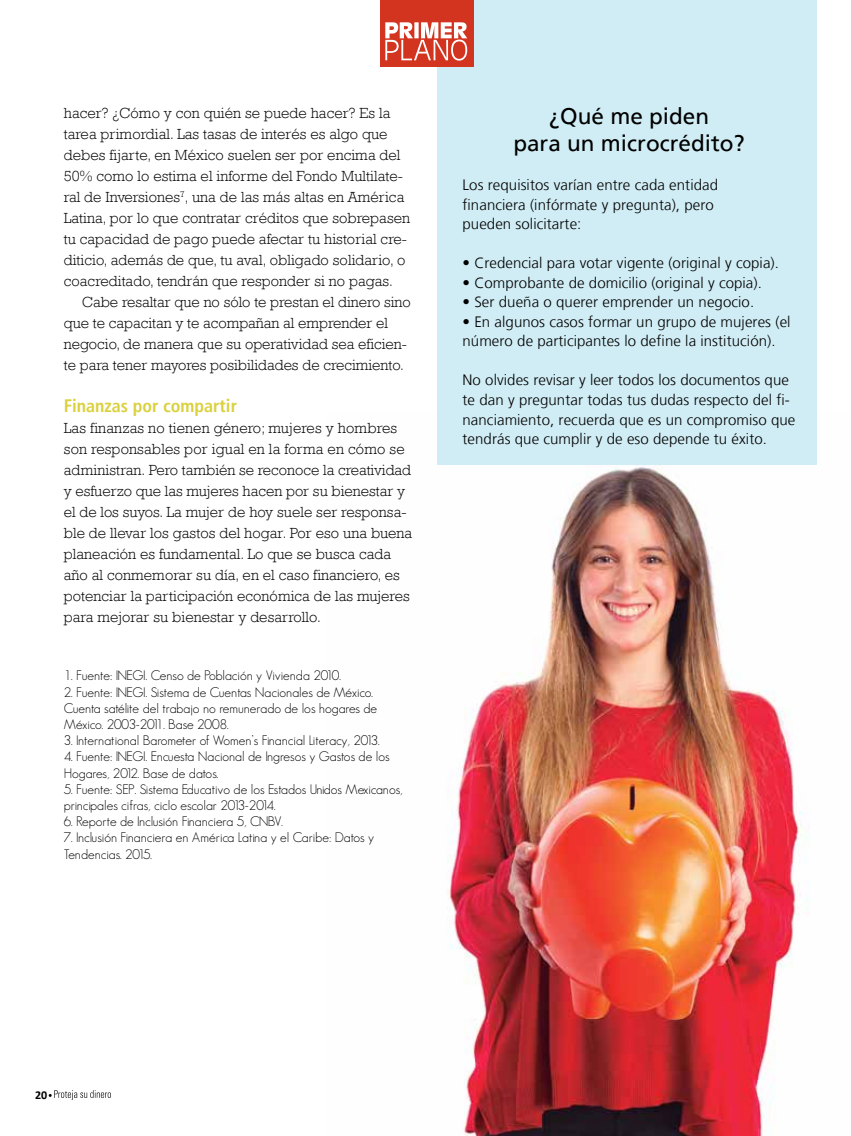
<style>
.page{position:relative;width:851px;height:1136px;background:#fff}
.page>*{position:absolute;margin:0;border:0;box-sizing:border-box;transform-origin:0 0}
.t1{font:22.5px/27px "Frutiger";color:#000;text-align:center}
.t2{font:700 condensed 18px "Frutiger LT";color:#dad13f}
.t3{font:300 15px/21px "Rockwell";letter-spacing:.005em;color:#000}
.t4{font:300 15px/19.5px "Frutiger LT";letter-spacing:.005em;color:#000}
.t5{font:300 13.5px/16.2px "Geosans";color:#000}
.t6{font:700 12px "Calibri";color:#000}
</style>
<div class="page">
<img style="left:447px;top:414px;width:370px;height:721px">
<div style="left:437px;top:0;width:379px;height:465px;background:#d0ecf4"></div>
<div style="left:379px;top:0;width:94px;height:67px;background:#d3341f"></div>
<svg style="left:385px;top:22px;width:82px;height:39px"></svg>
<svg style="left:49px;top:1090px;width:62px;height:9px"></svg>
<p class="t3" style="left:64px;top:102px;width:348px">hacer? ¿Cómo y con quién se puede hacer? Es la tarea primordial. Las tasas de interés es algo que debes fijarte, en México suelen ser por encima del 50% como lo estima el informe del Fondo Multilate&shy;ral de Inversiones<sup>7</sup>, una de las más altas en América Latina, por lo que contratar créditos que sobrepasen tu capacidad de pago puede afectar tu historial cre&shy;diticio, además de que, tu aval, obligado solidario, o coacreditado, tendrán que responder si no pagas.</p>
<p class="t3" style="left:64px;top:291px;width:348px;text-indent:18px">Cabe resaltar que no sólo te prestan el dinero sino que te capacitan y te acompañan al emprender el negocio, de manera que su operatividad sea eficien&shy;te para tener mayores posibilidades de crecimiento.</p>
<p class="t2" style="left:64px;top:395px;width:175px">Finanzas por compartir</p>
<p class="t3" style="left:64px;top:417px;width:350px">Las finanzas no tienen género; mujeres y hombres son responsables por igual en la forma en cómo se administran. Pero también se reconoce la creatividad y esfuerzo que las mujeres hacen por su bienestar y el de los suyos. La mujer de hoy suele ser responsa&shy;ble de llevar los gastos del hogar. Por eso una buena planeación es fundamental. Lo que se busca cada año al conmemorar su día, en el caso financiero, es potenciar la participación económica de las mujeres para mejorar su bienestar y desarrollo.</p>
<p class="t5" style="left:64px;top:667px;width:278px">1. Fuente: INEGI. Censo de Población y Vivienda 2010.</p>
<p class="t5" style="left:64px;top:683px;width:315px">2. Fuente: INEGI. Sistema de Cuentas Nacionales de México.<br>Cuenta satélite del trabajo no remunerado de los hogares de<br>México. 2003-2011. Base 2008.</p>
<p class="t5" style="left:64px;top:732px;width:317px">3. International Barometer of Women’s Financial Literacy, 2013.</p>
<p class="t5" style="left:64px;top:748px;width:327px">4. Fuente: INEGI. Encuesta Nacional de Ingresos y Gastos de los<br>Hogares, 2012. Base de datos.</p>
<p class="t5" style="left:64px;top:781px;width:340px">5. Fuente: SEP. Sistema Educativo de los Estados Unidos Mexicanos, principales cifras, ciclo escolar 2013-2014.</p>
<p class="t5" style="left:64px;top:813px;width:221px">6. Reporte de Inclusión Financiera 5, CNBV.</p>
<p class="t5" style="left:64px;top:829px;width:312px">7. Inclusión Financiera en América Latina y el Caribe: Datos y<br>Tendencias. 2015.</p>
<h1 class="t1" style="left:513px;top:103px;width:233px">¿Qué me piden<br>para un microcrédito?</h1>
<p class="t4" style="left:462px;top:176px;width:257px">Los requisitos varían entre cada entidad financiera (infórmate y pregunta), pero pueden solicitarte:</p>
<p class="t4" style="left:462px;top:254px;width:318px">• Credencial para votar vigente (original y copia).</p>
<p class="t4" style="left:462px;top:273px;width:301px">• Comprobante de domicilio (original y copia).</p>
<p class="t4" style="left:462px;top:293px;width:293px">• Ser dueña o querer emprender un negocio.</p>
<p class="t4" style="left:462px;top:312px;width:329px">• En algunos casos formar un grupo de mujeres (el número de participantes lo define la institución).</p>
<p class="t4" style="left:462px;top:371px;width:334px">No olvides revisar y leer todos los documentos que te dan y preguntar todas tus dudas respecto del fi&shy;nanciamiento, recuerda que es un compromiso que tendrás que cumplir y de eso depende tu éxito.</p>
<p class="t6" style="left:35px;top:1086px;width:14px">20</p>
</div>
